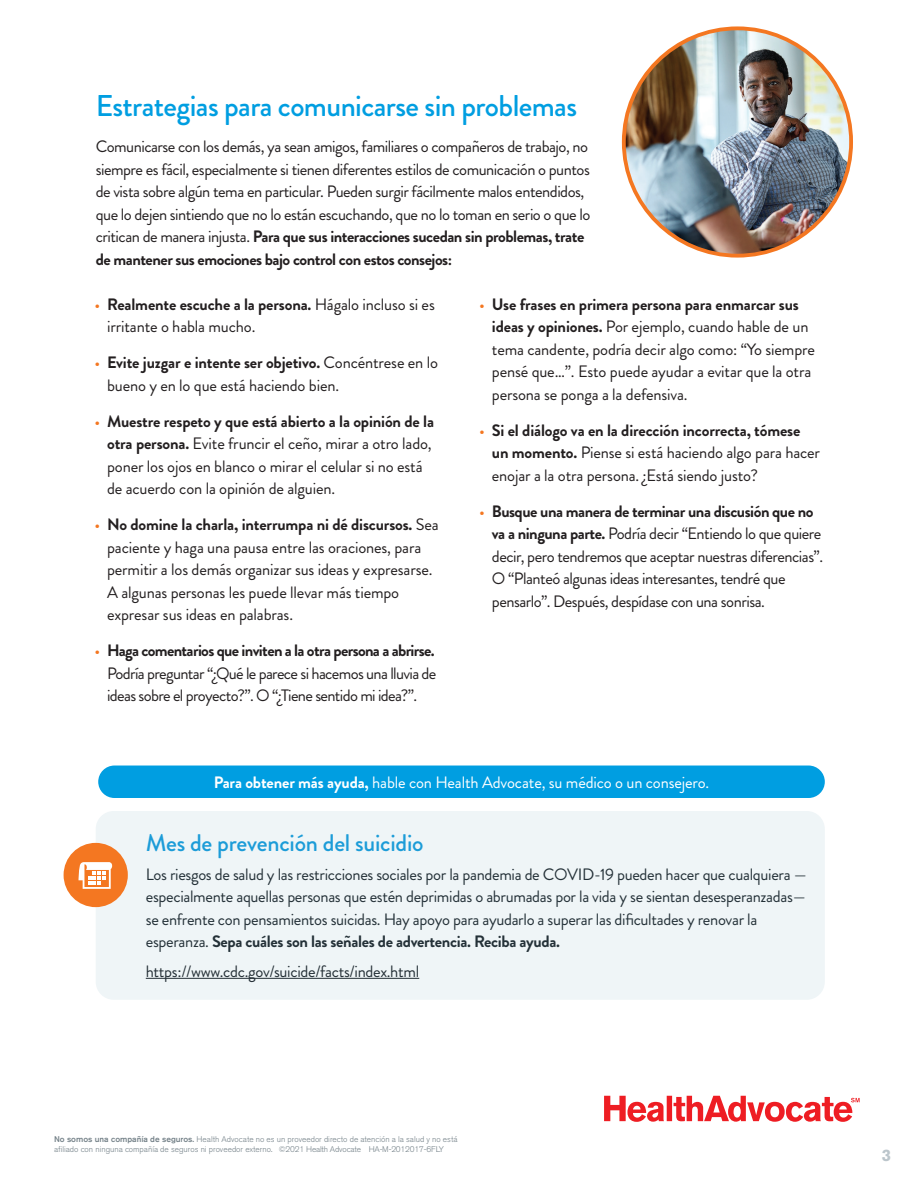
<style>
.page{position:relative;width:918px;height:1188px;background:#fff}
.page>*{position:absolute;margin:0;border:0;box-sizing:border-box;transform-origin:0 0}
.t1{font:500 30px "Brandon Grotesque";letter-spacing:-.02em;color:#009ee1}
.t2{font:500 24px "Brandon Grotesque";letter-spacing:-.01em;color:#1c9cd8}
.t3{font:16.5px/22.5px "Brandon Grotesque";letter-spacing:-.01em;color:#231f20}
.t4{font:16.5px/22.5px "Brandon Grotesque";letter-spacing:-.03em;color:#231f20}
.t5{font:16.5px/22.5px "Brandon Grotesque";letter-spacing:-.02em;color:#243138}
.t6{font:16.5px "Brandon Grotesque";letter-spacing:-.01em;color:#fff}
.t7{font:16.5px "Brandon Grotesque";letter-spacing:-.02em;color:#242f36}
.t8{font:700 16.5px "Akzidenz Grotesk BE";color:#bbc5cb}
.t9{font:300 8.25px/9.9px "Akzidenz Grotesk BE";color:#758289}
.s1{font-weight:700}
.s2{color:#f47721}
.s3{font-weight:500}
</style>
<div class="page">
<img style="left:624px;top:28px;width:227px;height:228px;border-radius:114px">
<div style="left:96px;top:811px;width:729px;height:189px;background:#eff5f7;border-radius:18px"></div>
<div style="left:64px;top:843px;width:64px;height:64px;background:#f47721;border-radius:50%"></div>
<svg style="left:79px;top:862px;width:33px;height:27px"></svg>
<hr style="left:146px;top:978px;width:273px;height:1px;background:#242f36">
<svg style="left:604px;top:1096px;width:256px;height:26px"></svg>
<div style="left:98px;top:766px;width:727px;height:32px;background:#009ee1;border-radius:16px"></div>
<h1 class="t1" style="left:96px;top:85px;width:483px">Estrategias para comunicarse sin problemas</h1>
<p class="t4" style="left:96px;top:135px;width:496px">Comunicarse con los demás, ya sean amigos, familiares o compañeros de trabajo, no siempre es fácil, especialmente si tienen diferentes estilos de comunicación o puntos de vista sobre algún tema en particular. Pueden surgir fácilmente malos entendidos, que lo dejen sintiendo que no lo están escuchando, que no lo toman en serio o que lo critican de manera injusta. <span class="s1">Para que sus interacciones sucedan sin problemas, trate de mantener sus emociones bajo control con estos consejos:</span></p>
<p class="t3" style="left:107px;top:293px;width:329px;text-indent:-13px"><span class="s2">•</span> <span class="s1">Realmente escuche a la persona.</span> Hágalo incluso si es irritante o habla mucho.</p>
<p class="t3" style="left:107px;top:351px;width:332px;text-indent:-13px"><span class="s2">•</span> <span class="s1">Evite juzgar e intente ser objetivo.</span> Concéntrese en lo bueno y en lo que está haciendo bien.</p>
<p class="t3" style="left:107px;top:410px;width:329px;text-indent:-13px"><span class="s2">•</span> <span class="s1">Muestre respeto y que está abierto a la opinión de la otra persona.</span> Evite fruncir el ceño, mirar a otro lado, poner los ojos en blanco o mirar el celular si no está de acuerdo con la opinión de alguien.</p>
<p class="t3" style="left:107px;top:513px;width:333px;text-indent:-13px"><span class="s2">•</span> <span class="s1">No domine la charla, interrumpa ni dé discursos.</span> Sea paciente y haga una pausa entre las oraciones, para permitir a los demás organizar sus ideas y expresarse.<br>A algunas personas les puede llevar más tiempo expresar sus ideas en palabras.</p>
<p class="t4" style="left:107px;top:640px;width:331px;text-align:justify;text-indent:-13px"><span class="s2">•</span> <span class="s1">Haga comentarios que inviten a la otra persona a abrirse.<br></span>Podría preguntar “¿Qué le parece si hacemos una lluvia de ideas sobre el proyecto?”. O “¿Tiene sentido mi idea?”.</p>
<p class="t3" style="left:492px;top:293px;width:325px;text-indent:-13px"><span class="s2">•</span> <span class="s1">Use frases en primera persona para enmarcar sus ideas y opiniones.</span> Por ejemplo, cuando hable de un tema candente, podría decir algo como: “Yo siempre pensé que…”. Esto puede ayudar a evitar que la otra persona se ponga a la defensiva.</p>
<p class="t3" style="left:492px;top:419px;width:330px;text-indent:-13px"><span class="s2">•</span> <span class="s1">Si el diálogo va en la dirección incorrecta, tómese un momento.</span> Piense si está haciendo algo para hacer enojar a la otra persona. ¿Está siendo justo?</p>
<p class="t4" style="left:492px;top:500px;width:333px;text-indent:-13px"><span class="s2">•</span> <span class="s1">Busque una manera de terminar una discusión que no va a ninguna parte.</span> Podría decir “Entiendo lo que quiere decir, pero tendremos que aceptar nuestras diferencias”.<br>O “Planteó algunas ideas interesantes, tendré que pensarlo”. Después, despídase con una sonrisa.</p>
<p class="t6" style="left:214px;top:771px;width:497px"><span class="s1">Para obtener más ayuda,</span> hable con Health Advocate, su médico o un consejero.</p>
<h2 class="t2" style="left:146px;top:826px;width:279px">Mes de prevención del suicidio</h2>
<p class="t5" style="left:146px;top:863px;width:663px">Los riesgos de salud y las restricciones sociales por la pandemia de COVID-19 pueden hacer que cualquiera — especialmente aquellas personas que estén deprimidas o abrumadas por la vida y se sientan desesperanzadas— se enfrente con pensamientos suicidas. Hay apoyo para ayudarlo a superar las dificultades y renovar la esperanza. <span class="s1">Sepa cuáles son las señales de advertencia. Reciba ayuda.</span></p>
<p class="t7" style="left:146px;top:960px;width:275px">https://www.cdc.gov/suicide/facts/index.html</p>
<p class="t9" style="left:54px;top:1134px;width:405px"><span class="s3">No somos una compañía de seguros.</span> Health Advocate no es un proveedor directo de atención a la salud y no está afiliado con ninguna compañía de seguros ni proveedor externo. ©2021 Health Advocate HA-M-2012017-6FLY</p>
<p class="t8" style="left:882px;top:1146px;width:11px">3</p>
</div>
